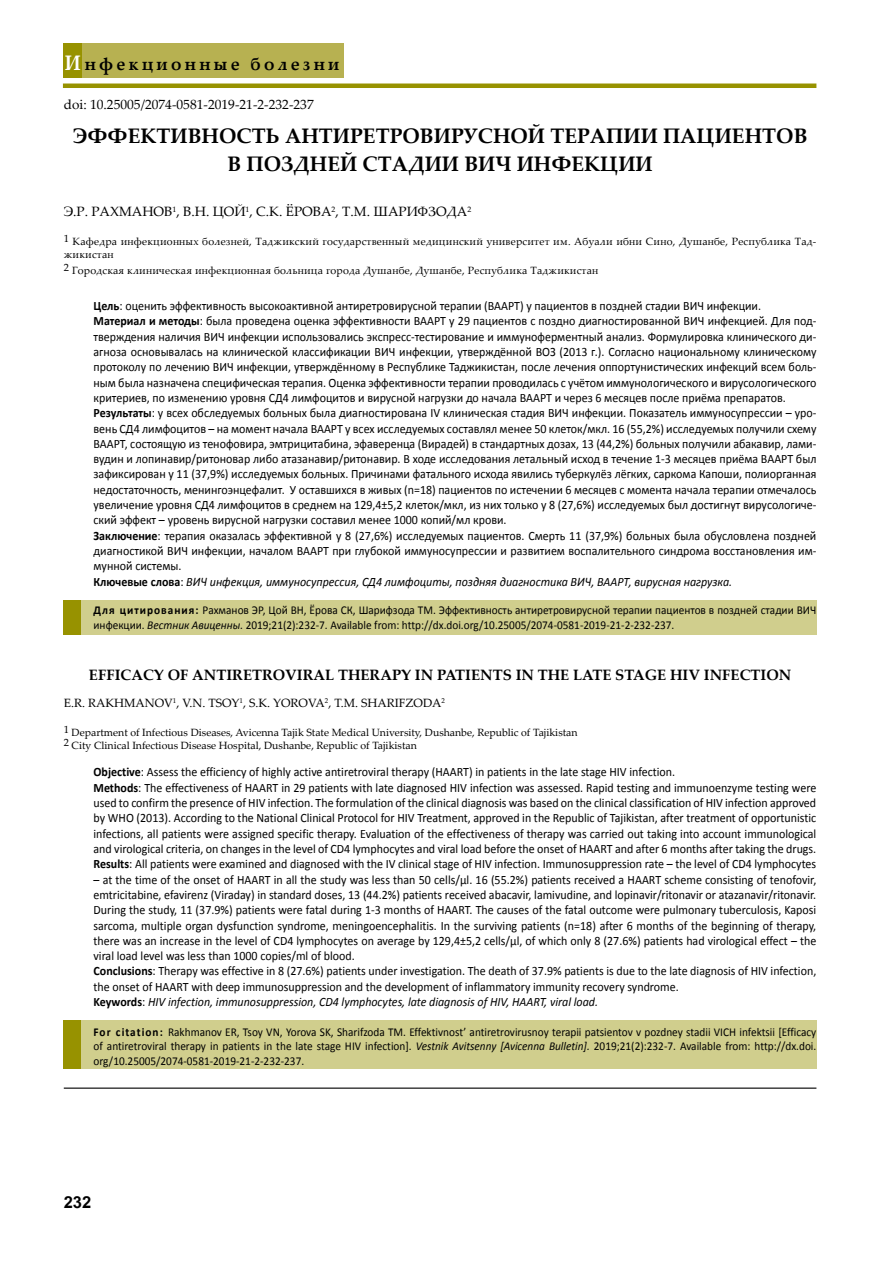
<style>
.page{position:relative;width:893px;height:1263px;background:#fff}
.page>*{position:absolute;margin:0;border:0;box-sizing:border-box;transform-origin:0 0}
.t1{font:700 21px/28.5px "Palatino Linotype";color:#000;text-align:center}
.t2{font:700 18px "Palatino Linotype";letter-spacing:.2em;color:#000;scale:.93 1}
.t3{font:700 16.5px "Arial Tj";color:#000}
.t4{font:700 15px "Palatino Linotype";color:#000}
.t5{font:13.5px "Palatino Linotype";color:#000}
.t6{font:12.75px/15.3px "Calibri Tj";color:#000;scale:.94 1}
.t7{font:12px/14.4px "Calibri Tj";color:#000;scale:.94 1}
.t8{font:12px "Palatino Linotype";color:#000}
.t9{font:10.5px/12.6px "Palatino Linotype";letter-spacing:.02em;color:#000}
.t10{font:10.5px/12.6px "Palatino Linotype";color:#000}
.s1{font-size:21px;color:#fff}
.s2{font-family:"Calibri Bold Tj"}
.s3{font-style:italic}
</style>
<div class="page">
<div style="left:63px;top:83px;width:753px;height:5px;background:#979200"></div>
<div style="left:64px;top:600px;width:752px;height:35px;background:#d0ce8d"></div>
<div style="left:64px;top:600px;width:17px;height:35px;background:#979200"></div>
<div style="left:64px;top:1020px;width:752px;height:49px;background:#d0ce8d"></div>
<div style="left:64px;top:1020px;width:17px;height:49px;background:#979200"></div>
<div style="left:64px;top:44px;width:280px;height:34px;background:#b7b151"></div>
<div style="left:64px;top:44px;width:18px;height:34px;background:#979200"></div>
<hr style="left:64px;top:1087px;width:752px;height:2px;background:#000">
<h2 class="t2" style="left:65px;top:51px;width:297px"><span class="s1">И</span>нфекционные болезни</h2>
<p class="t5" style="left:64px;top:95px;width:251px">doi: 10.25005/2074-0581-2019-21-2-232-237</p>
<h1 class="t1" style="left:73px;top:121px;width:736px">ЭФФЕКТИВНОСТЬ АНТИРЕТРОВИРУСНОЙ ТЕРАПИИ ПАЦИЕНТОВ<br>В ПОЗДНЕЙ СТАДИИ ВИЧ ИНФЕКЦИИ</h1>
<p class="t5" style="left:64px;top:202px;width:409px">Э.Р. Рахманов<sup>1</sup>, В.Н. Цой<sup>1</sup>, С.К. Ёрова<sup>2</sup>, Т.М. Шарифзода<sup>2</sup></p>
<p class="t9" style="left:64px;top:235px;width:754px">1 Кафедра инфекционных болезней, Таджикский государственный медицинский университет им. Абуали ибни Сино, Душанбе, Республика Тад&shy;жикистан</p>
<p class="t9" style="left:64px;top:264px;width:536px">2 Городская клиническая инфекционная больница города Душанбе, Душанбе, Республика Таджикистан</p>
<p class="t6" style="left:94px;top:298px;width:771px"><span class="s2">Цель</span>: оценить эффективность высокоактивной антиретровирусной терапии (ВААРТ) у пациентов в поздней стадии ВИЧ инфекции.<br><span class="s2">Материал и методы</span>: была проведена оценка эффективности ВААРТ у 29 пациентов с поздно диагностированной ВИЧ инфекцией. Для под&shy;тверждения наличия ВИЧ инфекции использовались экспресс-тестирование и иммуноферментный анализ. Формулировка клинического ди&shy;агноза основывалась на клинической классификации ВИЧ инфекции, утверждённой ВОЗ (2013 г.). Согласно национальному клиническому протоколу по лечению ВИЧ инфекции, утверждённому в Республике Таджикистан, после лечения оппортунистических инфекций всем боль&shy;ным была назначена специфическая терапия. Оценка эффективности терапии проводилась с учётом иммунологического и вирусологического критериев, по изменению уровня СД4 лимфоцитов и вирусной нагрузки до начала ВААРТ и через 6 месяцев после приёма препаратов.<br><span class="s2">Результаты</span>: у всех обследуемых больных была диагностирована IV клиническая стадия ВИЧ инфекции. Показатель иммуносупрессии – уро&shy;вень СД4 лимфоцитов – на момент начала ВААРТ у всех исследуемых составлял менее 50 клеток/мкл. 16 (55,2%) исследуемых получили схему ВААРТ, состоящую из тенофовира, эмтрицитабина, эфаверенца (Вирадей) в стандартных дозах, 13 (44,2%) больных получили абакавир, лами&shy;вудин и лопинавир/ритоновар либо атазанавир/ритонавир. В ходе исследования летальный исход в течение 1-3 месяцев приёма ВААРТ был зафиксирован у 11 (37,9%) исследуемых больных. Причинами фатального исхода явились туберкулёз лёгких, саркома Капоши, полиорганная недостаточность, менингоэнцефалит. У оставшихся в живых (n=18) пациентов по истечении 6 месяцев с момента начала терапии отмечалось увеличение уровня СД4 лимфоцитов в среднем на 129,4±5,2 клеток/мкл, из них только у 8 (27,6%) исследуемых был достигнут вирусологиче&shy;ский эффект – уровень вирусной нагрузки составил менее 1000 копий/мл крови.<br><span class="s2">Заключение</span>: терапия оказалась эффективной у 8 (27,6%) исследуемых пациентов. Смерть 11 (37,9%) больных была обусловлена поздней диагностикой ВИЧ инфекции, началом ВААРТ при глубокой иммуносупрессии и развитием воспалительного синдрома восстановления им&shy;мунной системы.<br><span class="s2">Ключевые слова</span>: <span class="s3">ВИЧ инфекция, иммуносупрессия, СД4 лимфоциты, поздняя диагностика ВИЧ, ВААРТ, вирусная нагрузка.</span></p>
<p class="t7" style="left:94px;top:603px;width:770px"><span class="s2">Для цитирования:</span> Рахманов ЭР, Цой ВН, Ёрова СК, Шарифзода ТМ. Эффективность антиретровирусной терапии пациентов в поздней стадии ВИЧ инфекции. <span class="s3">Вестник Авиценны.</span> 2019;21(2):232-7. Available from: http://dx.doi.org/10.25005/2074-0581-2019-21-2-232-237.</p>
<p class="t4" style="left:89px;top:664px;width:704px">EFFICACY OF ANTIRETROVIRAL THERAPY IN PATIENTS IN THE LATE STAGE HIV INFECTION</p>
<p class="t8" style="left:64px;top:694px;width:383px">E.R. Rakhmanov<sup>1</sup>, V.N. Tsoy<sup>1</sup>, S.K. Yorova<sup>2</sup>, T.M. Sharifzoda<sup>2</sup></p>
<p class="t10" style="left:64px;top:726px;width:515px">1 Department of Infectious Diseases, Avicenna Tajik State Medical University, Dushanbe, Republic of Tajikistan<br>2 City Clinical Infectious Disease Hospital, Dushanbe, Republic of Tajikistan</p>
<p class="t6" style="left:94px;top:764px;width:770px"><span class="s2">Objective</span>: Assess the efficiency of highly active antiretroviral therapy (HAART) in patients in the late stage HIV infection.<br><span class="s2">Methods</span>: The effectiveness of HAART in 29 patients with late diagnosed HIV infection was assessed. Rapid testing and immunoenzyme testing were used to confirm the presence of HIV infection. The formulation of the clinical diagnosis was based on the clinical classification of HIV infection approved by WHO (2013). According to the National Clinical Protocol for HIV Treatment, approved in the Republic of Tajikistan, after treatment of opportunistic infections, all patients were assigned specific therapy. Evaluation of the effectiveness of therapy was carried out taking into account immunological and virological criteria, on changes in the level of CD4 lymphocytes and viral load before the onset of HAART and after 6 months after taking the drugs.<br><span class="s2">Results</span>: All patients were examined and diagnosed with the IV clinical stage of HIV infection. Immunosuppression rate – the level of CD4 lymphocytes</p>
<p class="t6" style="left:94px;top:871px;width:770px">– at the time of the onset of HAART in all the study was less than 50 cells/μl. 16 (55.2%) patients received a HAART scheme consisting of tenofovir, emtricitabine, efavirenz (Viraday) in standard doses, 13 (44.2%) patients received abacavir, lamivudine, and lopinavir/ritonavir or atazanavir/ritonavir.<br>During the study, 11 (37.9%) patients were fatal during 1-3 months of HAART. The causes of the fatal outcome were pulmonary tuberculosis, Kaposi sarcoma, multiple organ dysfunction syndrome, meningoencephalitis. In the surviving patients (n=18) after 6 months of the beginning of therapy, there was an increase in the level of CD4 lymphocytes on average by 129,4±5,2 cells/μl, of which only 8 (27.6%) patients had virological effect – the viral load level was less than 1000 copies/ml of blood.<br><span class="s2">Conclusions</span>: Therapy was effective in 8 (27.6%) patients under investigation. The death of 37.9% patients is due to the late diagnosis of HIV infection, the onset of HAART with deep immunosuppression and the development of inflammatory immunity recovery syndrome.<br><span class="s2">Keywords</span>: <span class="s3">HIV infection, immunosuppression, CD4 lymphocytes, late diagnosis of HIV, HAART, viral load.</span></p>
<p class="t7" style="left:94px;top:1024px;width:770px;text-align:justify"><span class="s2">For citation:</span> Rakhmanov ER, Tsoy VN, Yorova SK, Sharifzoda TM. Effektivnost’ antiretrovirusnoy terapii patsientov v pozdney stadii VICH infektsii [Efficacy of antiretroviral therapy in patients in the late stage HIV infection]. <span class="s3">Vestnik Avitsenny [Avicenna Bulletin].</span> 2019;21(2):232-7. Available from: http://dx.doi. org/10.25005/2074-0581-2019-21-2-232-237.</p>
<p class="t3" style="left:64px;top:1193px;width:29px">232</p>
</div>
